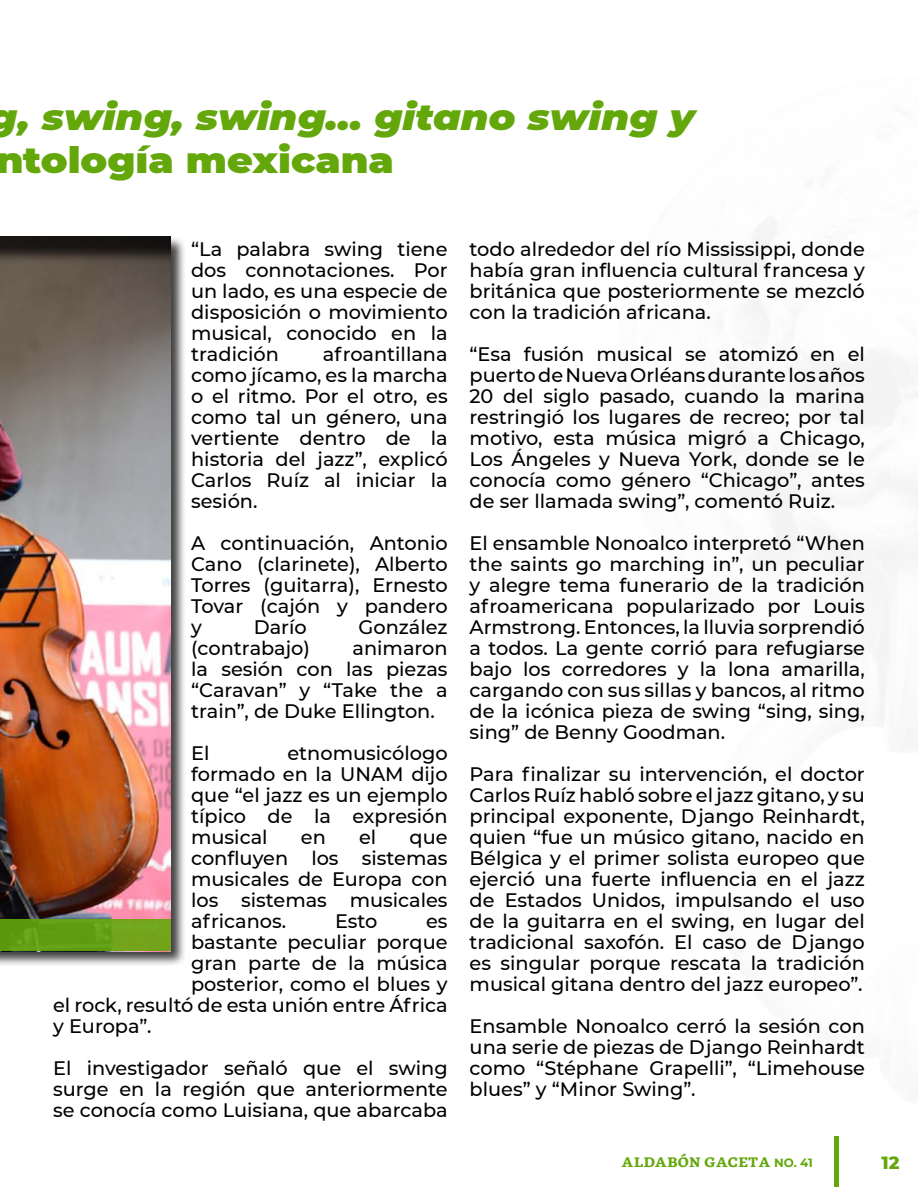
<style>
.page{position:relative;width:918px;height:1188px;background:#fff}
.page>*{position:absolute;margin:0;border:0;box-sizing:border-box;transform-origin:0 0}
.t1{font:italic 900 36px "Montserrat";color:#64a70b;scale:1.1 1}
.t2{font:900 36px "Montserrat";color:#64a70b;scale:1.1 1}
.t3{font:500 19.5px/21px "Montserrat";color:#000;text-align:justify}
.t4{font:800 18px "Montserrat";color:#64a70b}
.t5{font:700 12px "GMX";color:#64a70b}
.s1{font-family:"Montserrat"}
</style>
<div class="page">
<div style="left:834px;top:1136px;width:5px;height:50px;background:#64a70b"></div>
<div style="left:0;top:236px;width:187px;height:731px;background:#000;opacity:.75"></div>
<div style="left:0;top:227px;width:185px;height:726px;background:#000;opacity:.75"></div>
<div style="left:0;top:920px;width:171px;height:31px;background:linear-gradient(to right,#599a0f,#74a61d)"></div>
<h1 class="t1" style="left:-10px;top:90px;width:643px">g, swing, swing… gitano swing y</h1>
<h1 class="t2" style="left:-5px;top:134px;width:364px">ntología mexicana</h1>
<p class="t3" style="left:191px;top:238px;width:258px">“La palabra swing tiene dos connotaciones. Por un lado, es una especie de disposición o movimiento musical, conocido en la tradición</p>
<p class="t3" style="left:191px;top:343px;width:258px;text-indent:132px">afroantillana como jícamo, es la marcha o el ritmo. Por el otro, es como tal un género, una vertiente dentro de la historia del jazz”, explicó Carlos Ruíz al iniciar la sesión.</p>
<p class="t3" style="left:191px;top:532px;width:258px">A continuación, Antonio Cano (clarinete), Alberto Torres (guitarra), Ernesto Tovar (cajón y pandero y</p>
<p class="t3" style="left:254px;top:616px;width:54px">Darío</p>
<p class="t3" style="left:359px;top:616px;width:91px">González</p>
<p class="t3" style="left:191px;top:637px;width:120px">(contrabajo)</p>
<p class="t3" style="left:191px;top:637px;width:258px;text-indent:161px">animaron la sesión con las piezas “Caravan” y “Take the a train”, de Duke Ellington.</p>
<p class="t3" style="left:191px;top:742px;width:20px">El</p>
<p class="t3" style="left:191px;top:742px;width:258px;text-indent:96px">etnomusicólogo formado en la UNAM dijo que “el jazz es un ejemplo típico de la expresión musical</p>
<p class="t3" style="left:301px;top:826px;width:26px">en</p>
<p class="t3" style="left:359px;top:826px;width:19px">el</p>
<p class="t3" style="left:191px;top:826px;width:258px;text-indent:218px">que confluyen los sistemas musicales de Europa con los sistemas musicales africanos.</p>
<p class="t3" style="left:335px;top:910px;width:44px">Esto</p>
<p class="t3" style="left:426px;top:910px;width:23px">es</p>
<p class="t3" style="left:191px;top:931px;width:258px">bastante peculiar porque</p>
<p class="t3" style="left:191px;top:952px;width:258px">gran parte de la música</p>
<p class="t3" style="left:191px;top:973px;width:258px">posterior, como el blues y</p>
<p class="t3" style="left:53px;top:994px;width:396px">el rock, resultó de esta unión entre África</p>
<p class="t3" style="left:53px;top:1015px;width:100px">y Europa”.</p>
<p class="t3" style="left:53px;top:1057px;width:396px">El investigador señaló que el swing surge en la región que anteriormente se conocía como Luisiana, que abarcaba</p>
<p class="t3" style="left:470px;top:238px;width:397px">todo alrededor del río Mississippi, donde había gran influencia cultural francesa y británica que posteriormente se mezcló con la tradición africana.</p>
<p class="t3" style="left:470px;top:343px;width:397px">“Esa fusión musical se atomizó en el puerto de Nueva Orléans durante los años 20 del siglo pasado, cuando la marina restringió los lugares de recreo; por tal motivo, esta música migró a Chicago, Los Ángeles y Nueva York, donde se le conocía como género “Chicago”, antes de ser llamada swing”, comentó Ruiz.</p>
<p class="t3" style="left:470px;top:532px;width:397px">El ensamble Nonoalco interpretó “When the saints go marching in”, un peculiar y alegre tema funerario de la tradición afroamericana popularizado por Louis Armstrong. Entonces, la lluvia sorprendió a todos. La gente corrió para refugiarse bajo los corredores y la lona amarilla, cargando con sus sillas y bancos, al ritmo de la icónica pieza de swing “sing, sing, sing” de Benny Goodman.</p>
<p class="t3" style="left:470px;top:763px;width:397px">Para finalizar su intervención, el doctor Carlos Ruíz habló sobre el jazz gitano, y su principal exponente, Django Reinhardt, quien “fue un músico gitano, nacido en Bélgica y el primer solista europeo que ejerció una fuerte influencia en el jazz de Estados Unidos, impulsando el uso de la guitarra en el swing, en lugar del tradicional saxofón. El caso de Django es singular porque rescata la tradición musical gitana dentro del jazz europeo”.</p>
<p class="t3" style="left:470px;top:1015px;width:397px">Ensamble Nonoalco cerró la sesión con una serie de piezas de Django Reinhardt como “Stéphane Grapelli”, “Limehouse blues” y “Minor Swing”.</p>
<p class="t5" style="left:622px;top:1154px;width:193px">ALDABÓN GACETA <span class="s1">NO. 41</span></p>
<p class="t4" style="left:882px;top:1150px;width:20px">12</p>
</div>
